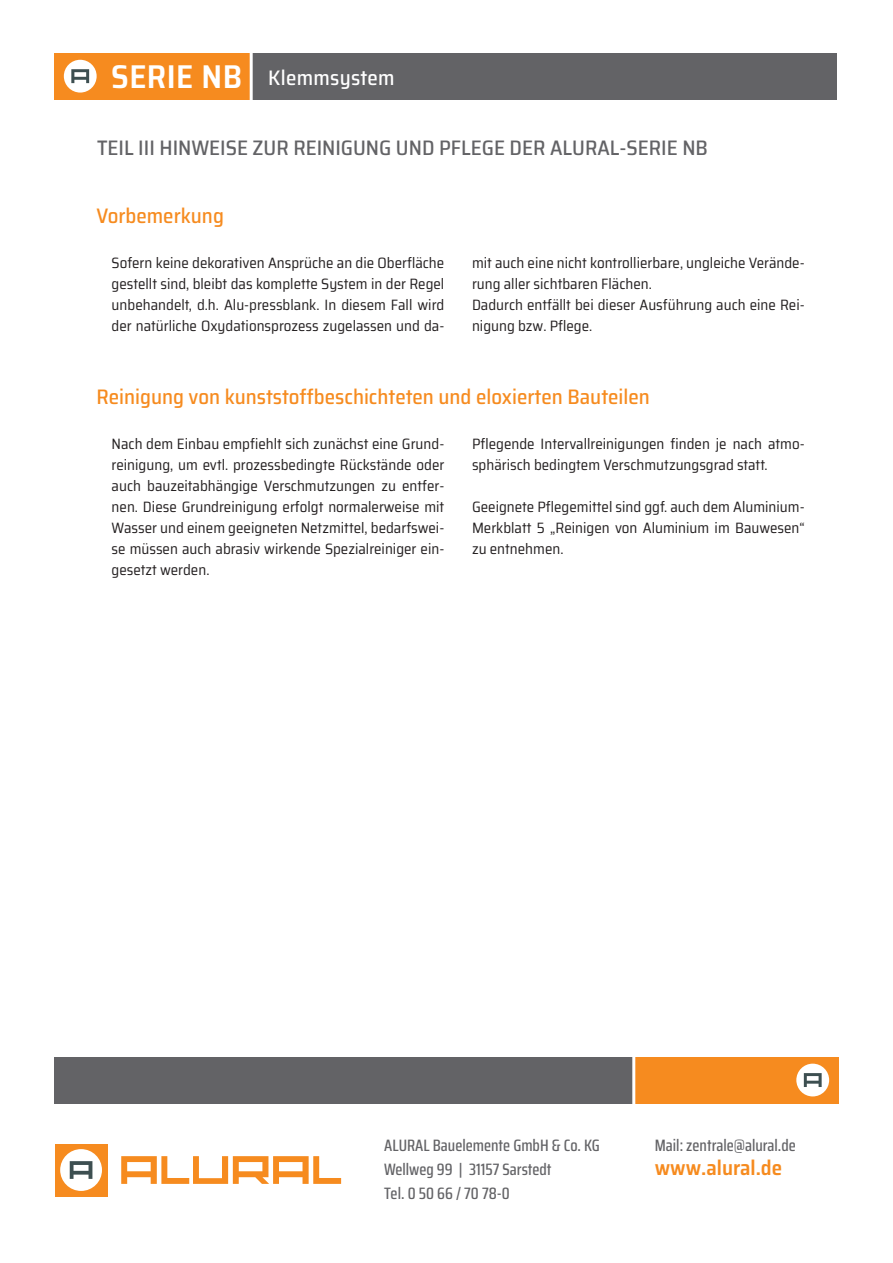
<style>
.page{position:relative;width:893px;height:1263px;background:#fff}
.page>*{position:absolute;margin:0;border:0;box-sizing:border-box;transform-origin:0 0}
.t1{font:500 semi-condensed 21px "Saira";color:#f68b1f}
.t2{font:500 semi-condensed 21px "Saira";color:#636366}
.t3{font:500 semi-condensed 21px "Saira";letter-spacing:.015em;color:#fff}
.t4{font:600 semi-condensed 21px "Saira";color:#f68b1f}
.t5{font:500 16.5px/24px "Saira Condensed";color:#636366}
.t6{font:semi-condensed 15px/21px "Saira";color:#231f20;text-align:justify}
.s1{font-weight:600;font-size:33px}
</style>
<div class="page">
<div style="left:54px;top:53px;width:195px;height:47px;background:#f68b1f"></div>
<div style="left:251px;top:53px;width:585px;height:47px;background:#636366"></div>
<hr style="left:250px;top:44px;width:3px;height:64px;background:#fff">
<div style="left:64px;top:60px;width:33px;height:33px;background:#fff;border-radius:50%"></div>
<svg style="left:71px;top:69px;width:18px;height:14px"></svg>
<div style="left:55px;top:1144px;width:52px;height:52px;background:#f68b1f"></div>
<div style="left:60px;top:1149px;width:42px;height:42px;background:#fff;border-radius:50%"></div>
<svg style="left:70px;top:1161px;width:22px;height:18px"></svg>
<svg style="left:121px;top:1156px;width:220px;height:28px"></svg>
<div style="left:634px;top:1057px;width:205px;height:46px;background:#f68b1f"></div>
<div style="left:54px;top:1057px;width:580px;height:46px;background:#636366"></div>
<div style="left:796px;top:1064px;width:33px;height:32px;background:#fff;border-radius:50%"></div>
<svg style="left:804px;top:1073px;width:18px;height:14px"></svg>
<hr style="left:632px;top:1048px;width:3px;height:64px;background:#fff">
<h1 class="t3" style="left:111px;top:62px;width:285px"><span class="s1">SERIE NB</span> Klemmsystem</h1>
<h1 class="t2" style="left:97px;top:132px;width:612px">TEIL III HINWEISE ZUR REINIGUNG UND PFLEGE DER ALURAL-SERIE NB</h1>
<h1 class="t1" style="left:96px;top:200px;width:129px">Vorbemerkung</h1>
<p class="t6" style="left:112px;top:251px;width:334px">Sofern keine dekorativen Ansprüche an die Oberfläche gestellt sind, bleibt das komplette System in der Regel unbehandelt, d.h. Alu-pressblank. In diesem Fall wird der natürliche Oxydationsprozess zugelassen und da-</p>
<p class="t6" style="left:472px;top:251px;width:334px;text-align:left">mit auch eine nicht kontrollierbare, ungleiche Verände&shy;rung aller sichtbaren Flächen.<br>Dadurch entfällt bei dieser Ausführung auch eine Rei&shy;nigung bzw. Pflege.</p>
<h1 class="t1" style="left:96px;top:381px;width:555px">Reinigung von kunststoffbeschichteten und eloxierten Bauteilen</h1>
<p class="t6" style="left:112px;top:433px;width:334px">Nach dem Einbau empfiehlt sich zunächst eine Grund&shy;reinigung, um evtl. prozessbedingte Rückstände oder auch bauzeitabhängige Verschmutzungen zu entfer&shy;nen. Diese Grundreinigung erfolgt normalerweise mit Wasser und einem geeigneten Netzmittel, bedarfswei&shy;se müssen auch abrasiv wirkende Spezialreiniger ein&shy;gesetzt werden.</p>
<p class="t6" style="left:472px;top:433px;width:334px">Pflegende Intervallreinigungen finden je nach atmo&shy;sphärisch bedingtem Verschmutzungsgrad statt.</p>
<p class="t6" style="left:472px;top:496px;width:334px">Geeignete Pflegemittel sind ggf. auch dem Aluminium-Merkblatt 5 „Reinigen von Aluminium im Bauwesen“ zu entnehmen.</p>
<p class="t5" style="left:384px;top:1133px;width:217px">ALURAL Bauelemente GmbH &amp; Co. KG<br>Wellweg 99 | 31157 Sarstedt<br>Tel. 0 50 66 / 70 78-0</p>
<p class="t5" style="left:655px;top:1133px;width:142px">Mail: zentrale@alural.de</p>
<h1 class="t4" style="left:655px;top:1152px;width:129px">www.alural.de</h1>
</div>
